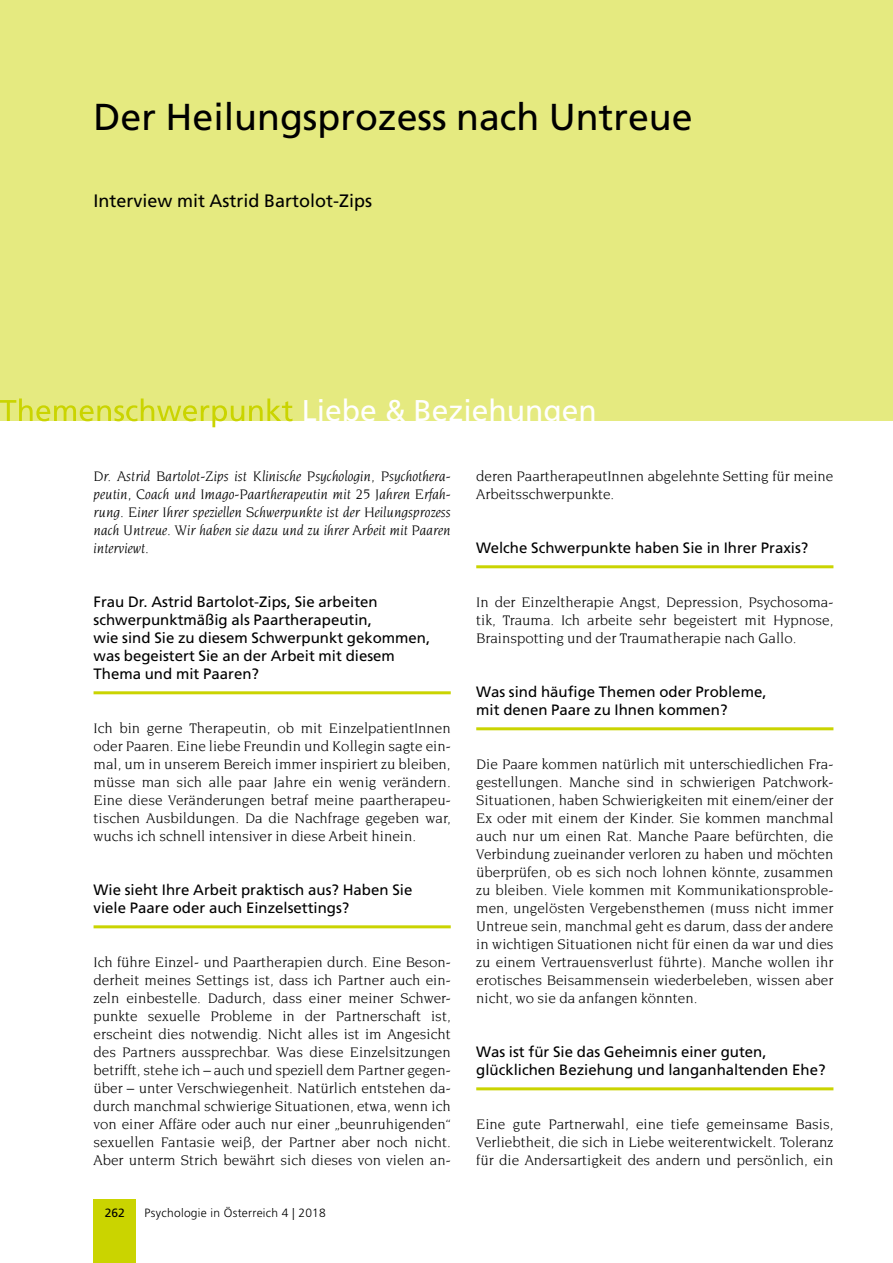
<style>
.page{position:relative;width:893px;height:1263px;background:#fff}
.page>*{position:absolute;margin:0;border:0;box-sizing:border-box;transform-origin:0 0}
.t1{font:37.5px "Frutiger";color:#000}
.t2{font:30px "Frutiger";color:#fff}
.t3{font:18px "Frutiger";color:#000}
.t4{font:15px/18px "Novarese";color:#000;text-align:justify}
.t5{font:15px/18px "Frutiger";color:#000}
.t6{font:italic 15px/18px "Novarese";color:#000;text-align:justify}
.t7{font:300 12px "Frutiger";letter-spacing:.025em;color:#000}
.t8{font:12px "Frutiger";color:#000}
</style>
<div class="page">
<div style="left:0;top:0;width:893px;height:421px;background:#e5ea80"></div>
<svg style="left:0;top:398px;width:292px;height:29px"></svg>
<div style="left:94px;top:1199px;width:42px;height:64px;background:#cad400"></div>
<hr style="left:94px;top:691px;width:357px;height:3px;background:#cad400">
<hr style="left:94px;top:925px;width:357px;height:3px;background:#cad400">
<hr style="left:476px;top:565px;width:357px;height:3px;background:#cad400">
<hr style="left:476px;top:727px;width:357px;height:3px;background:#cad400">
<hr style="left:476px;top:1087px;width:357px;height:3px;background:#cad400">
<h1 class="t1" style="left:94px;top:95px;width:601px">Der Heilungsprozess nach Untreue</h1>
<p class="t3" style="left:94px;top:190px;width:280px">Interview mit Astrid Bartolot-Zips</p>
<h2 class="t2" style="left:302px;top:393px;width:297px">Liebe &amp; Beziehungen</h2>
<p class="t6" style="left:94px;top:466px;width:359px">Dr. Astrid Bartolot-Zips ist Klinische Psychologin, Psychothera&shy;peutin, Coach und Imago-Paartherapeutin mit 25 Jahren Erfah&shy;rung. Einer Ihrer speziellen Schwerpunkte ist der Heilungsprozess nach Untreue. Wir haben sie dazu und zu ihrer Arbeit mit Paaren interviewt.</p>
<p class="t5" style="left:94px;top:592px;width:338px">Frau Dr. Astrid Bartolot-Zips, Sie arbeiten schwerpunktmäßig als Paartherapeutin,<br>wie sind Sie zu diesem Schwerpunkt gekommen, was begeistert Sie an der Arbeit mit diesem Thema und mit Paaren?</p>
<p class="t4" style="left:94px;top:718px;width:359px">Ich bin gerne Therapeutin, ob mit EinzelpatientInnen oder Paaren. Eine liebe Freundin und Kollegin sagte ein&shy;mal, um in unserem Bereich immer inspiriert zu bleiben, müsse man sich alle paar Jahre ein wenig verändern.<br>Eine diese Veränderungen betraf meine paartherapeu&shy;tischen Ausbildungen. Da die Nachfrage gegeben war, wuchs ich schnell intensiver in diese Arbeit hinein.</p>
<p class="t5" style="left:94px;top:880px;width:320px">Wie sieht Ihre Arbeit praktisch aus? Haben Sie viele Paare oder auch Einzelsettings?</p>
<p class="t4" style="left:94px;top:952px;width:359px">Ich führe Einzel- und Paartherapien durch. Eine Beson&shy;derheit meines Settings ist, dass ich Partner auch ein&shy;zeln einbestelle. Dadurch, dass einer meiner Schwer&shy;punkte sexuelle Probleme in der Partnerschaft ist, erscheint dies notwendig. Nicht alles ist im Angesicht des Partners aussprechbar. Was diese Einzelsitzungen betrifft, stehe ich – auch und speziell dem Partner gegen&shy;über – unter Verschwiegenheit. Natürlich entstehen da&shy;durch manchmal schwierige Situationen, etwa, wenn ich von einer Affäre oder auch nur einer „beunruhigenden“ sexuellen Fantasie weiß, der Partner aber noch nicht.<br>Aber unterm Strich bewährt sich dieses von vielen an-</p>
<p class="t8" style="left:105px;top:1205px;width:22px">262</p>
<p class="t7" style="left:145px;top:1206px;width:183px">Psychologie in Österreich 4 | 2018</p>
<p class="t4" style="left:476px;top:466px;width:359px">deren PaartherapeutInnen abgelehnte Setting für meine<br>Arbeitsschwerpunkte.</p>
<p class="t5" style="left:476px;top:538px;width:334px">Welche Schwerpunkte haben Sie in Ihrer Praxis?</p>
<p class="t4" style="left:476px;top:592px;width:359px">In der Einzeltherapie Angst, Depression, Psychosoma&shy;tik, Trauma. Ich arbeite sehr begeistert mit Hypnose, Brainspotting und der Traumatherapie nach Gallo.</p>
<p class="t5" style="left:476px;top:682px;width:292px">Was sind häufige Themen oder Probleme, mit denen Paare zu Ihnen kommen?</p>
<p class="t4" style="left:476px;top:754px;width:359px">Die Paare kommen natürlich mit unterschiedlichen Fra&shy;gestellungen. Manche sind in schwierigen Patchwork-Situationen, haben Schwierigkeiten mit einem/einer der Ex oder mit einem der Kinder. Sie kommen manchmal auch nur um einen Rat. Manche Paare befürchten, die Verbindung zueinander verloren zu haben und möchten überprüfen, ob es sich noch lohnen könnte, zusammen zu bleiben. Viele kommen mit Kommunikationsproble&shy;men, ungelösten Vergebensthemen (muss nicht immer Untreue sein, manchmal geht es darum, dass der andere in wichtigen Situationen nicht für einen da war und dies zu einem Vertrauensverlust führte). Manche wollen ihr erotisches Beisammensein wiederbeleben, wissen aber nicht, wo sie da anfangen könnten.</p>
<p class="t5" style="left:476px;top:1042px;width:351px">Was ist für Sie das Geheimnis einer guten, glücklichen Beziehung und langanhaltenden Ehe?</p>
<p class="t4" style="left:476px;top:1114px;width:359px">Eine gute Partnerwahl, eine tiefe gemeinsame Basis, Verliebtheit, die sich in Liebe weiterentwickelt. Toleranz für die Andersartigkeit des andern und persönlich, ein</p>
</div>
